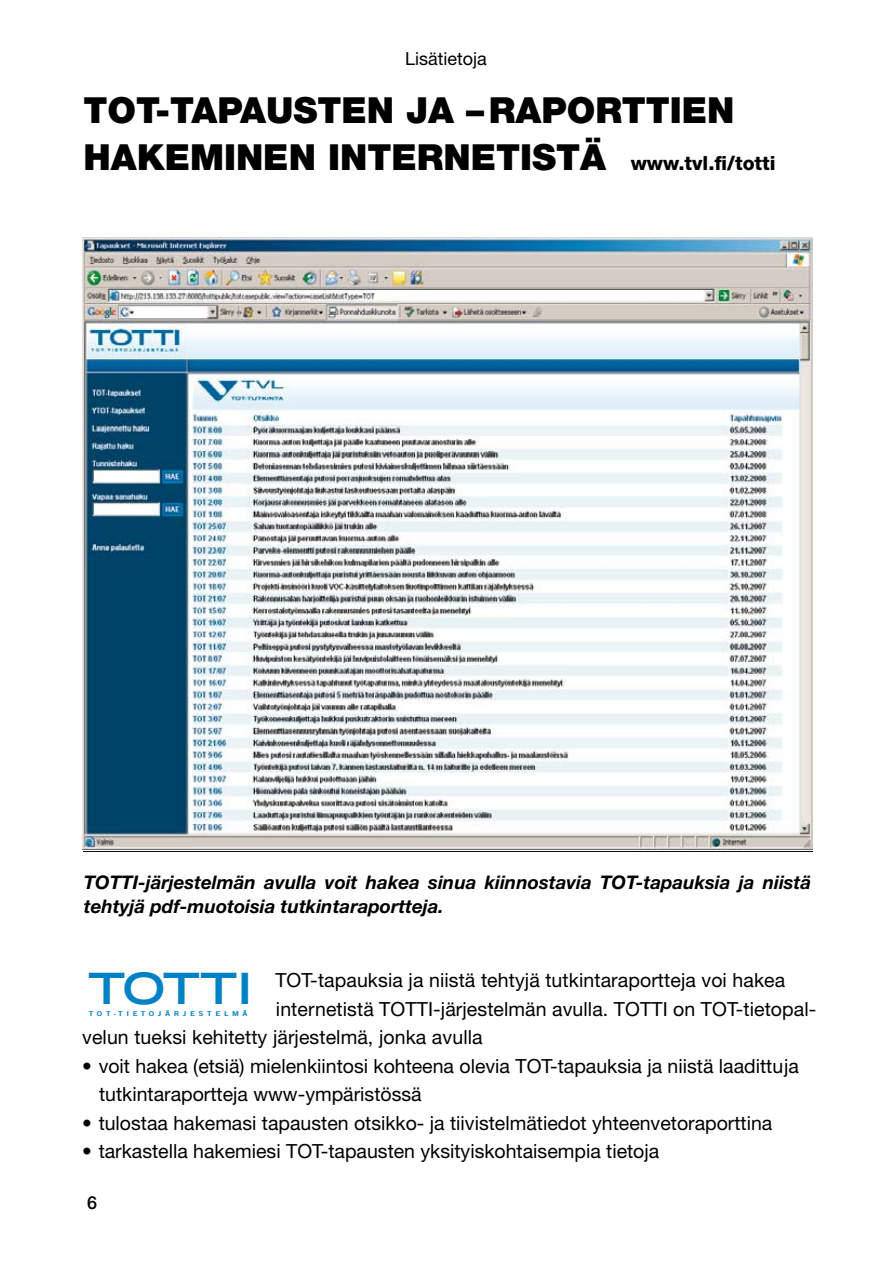
<style>
.page{position:relative;width:893px;height:1263px;background:#fff}
.page>*{position:absolute;margin:0;border:0;box-sizing:border-box;transform-origin:0 0}
.t1{font:700 expanded 43.05px "Trade Gothic LH";letter-spacing:-.025em;color:#0081c6;scale:1.04 1}
.t2{font:900 36px/46.5px "Helvetica Neue";color:#000}
.t3{font:19.5px/28.5px "Helvetica Neue";color:#000}
.t4{font:800 19.5px "Helvetica Neue";color:#000}
.t5{font:italic 700 18.75px/24px "Helvetica Neue";color:#000}
.t6{font:18px "Helvetica Neue";color:#000}
.t7{font:500 18px "Helvetica Neue";color:#000}
.t8{font:6.6px "Trade Gothic Bold Two";letter-spacing:.43em;color:#0081c6;scale:1.24 1}
</style>
<div class="page">
<img style="left:83px;top:238px;width:729px;height:611px">
<hr style="left:83px;top:851px;width:729px;height:1px;background:#0e1112">
<p class="t6" style="left:405px;top:48px;width:83px">Lisätietoja</p>
<h2 class="t2" style="left:83px;top:87px;width:653px">TOT-TAPAUSTEN JA – RAPORTTIEN<br>HAKEMINEN INTERNETISTÄ</h2>
<p class="t4" style="left:631px;top:151px;width:146px">www.tvl.fi/totti</p>
<p class="t5" style="left:84px;top:870px;width:729px">TOTTI-järjestelmän avulla voit hakea sinua kiinnostavia TOT-tapauksia ja niistä tehtyjä pdf-muotoisia tutkintaraportteja.</p>
<h1 class="t1" style="left:88px;top:960px;width:159px">TOTTI</h1>
<p class="t8" style="left:89px;top:1010px;width:130px">TOT-TIETOJÄRJESTELMÄ</p>
<p class="t3" style="left:275px;top:966px;width:511px">TOT-tapauksia ja niistä tehtyjä tutkintaraportteja voi hakea</p>
<p class="t3" style="left:276px;top:994px;width:542px">internetistä TOTTI-järjestelmän avulla. TOTTI on TOT-tietopal-</p>
<p class="t3" style="left:82px;top:1023px;width:402px">velun tueksi kehitetty järjestelmä, jonka avulla</p>
<p class="t3" style="left:99px;top:1051px;width:701px;text-indent:-17px">• voit hakea (etsiä) mielenkiintosi kohteena olevia TOT-tapauksia ja niistä laadittuja tutkintaraportteja www-ympäristössä</p>
<p class="t3" style="left:82px;top:1108px;width:692px">• tulostaa hakemasi tapausten otsikko- ja tiivistelmätiedot yhteenvetoraporttina</p>
<p class="t3" style="left:82px;top:1137px;width:579px">• tarkastella hakemiesi TOT-tapausten yksityiskohtaisempia tietoja</p>
<p class="t7" style="left:87px;top:1192px;width:12px">6</p>
</div>
